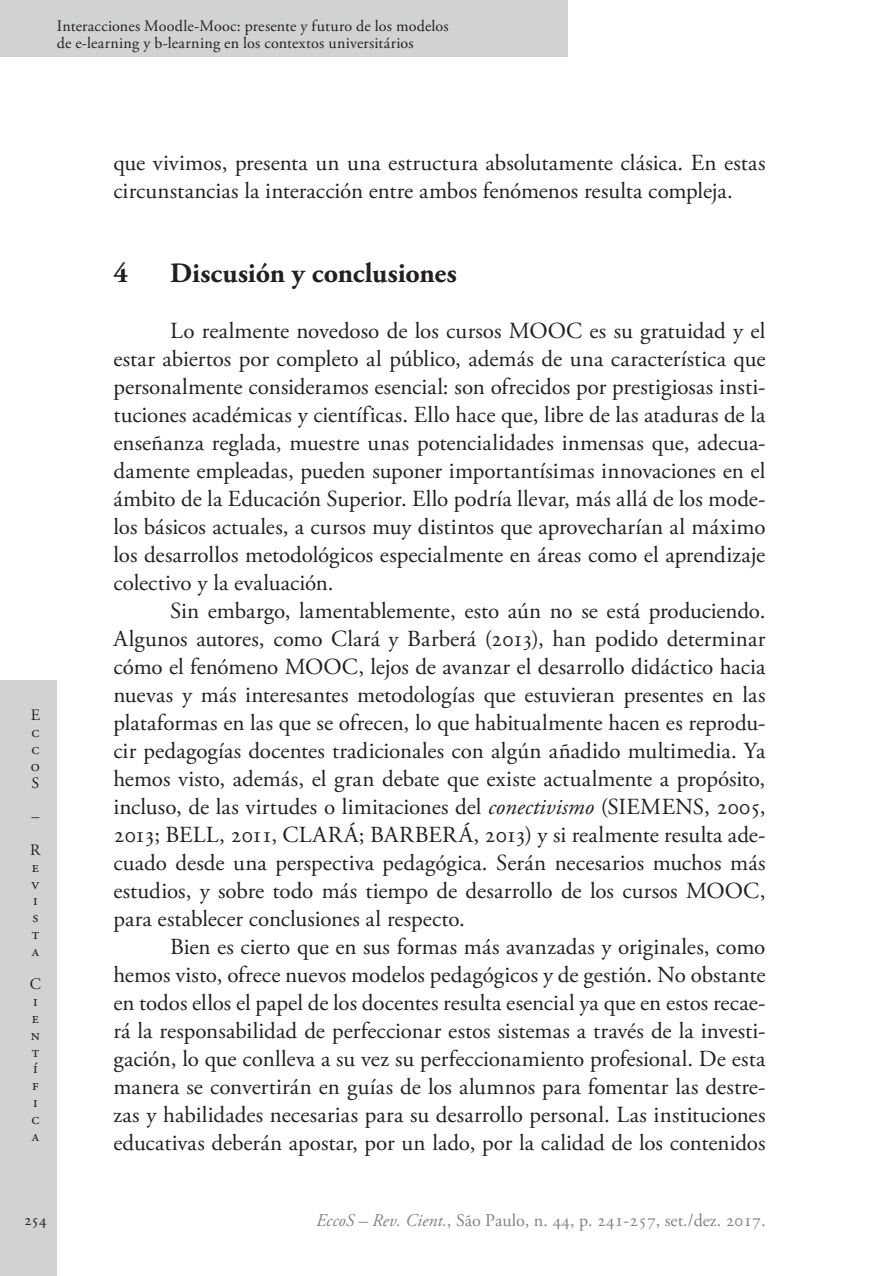
<style>
.page{position:relative;width:879px;height:1276px;background:#fff}
.page>*{position:absolute;margin:0;border:0;box-sizing:border-box;transform-origin:0 0}
.Ec_SubTitulo{font:700 28px "Adobe Garamond Pro";letter-spacing:-.005em;color:#231f20}
.Ec_Normal{font:23px/28px "Adobe Garamond Pro";color:#231f20;text-align:justify}
.t1{font:18px "Adobe Garamond Pro";color:#808285}
.t2{font:16px/16.8px "Adobe Garamond Pro";color:#231f20}
.s1{font-style:italic}
</style>
<div class="page">
<div style="left:0;top:680px;width:57px;height:596px;background:#d1d2d4"></div>
<div style="left:0;top:0;width:567px;height:57px;background:#d1d2d4"></div>
<p class="t2" style="left:57px;top:19px;width:393px">Interacciones Moodle-Mooc: presente y futuro de los modelos de e-learning y b-learning en los contextos universitários</p>
<p class="t2" style="left:31px;top:707px;width:11px;text-align:justify">E c c o S</p>
<p class="t2" style="left:30px;top:800px;width:12px;line-height:33.6px">–<br>R</p>
<p class="t2" style="left:32px;top:859px;width:9px;text-align:justify">e v i s t a</p>
<p class="t2" style="left:30px;top:976px;width:13px">C i e n t í f i c a</p>
<p class="Ec_Normal" style="left:113px;top:150px;width:653px">que vivimos, presenta un una estructura absolutamente clásica. En estas circunstancias la interacción entre ambos fenómenos resulta compleja.</p>
<p class="Ec_SubTitulo" style="left:113px;top:257px;width:16px">4</p>
<p class="Ec_SubTitulo" style="left:170px;top:257px;width:288px">Discusión y conclusiones</p>
<p class="Ec_Normal" style="left:113px;top:318px;width:653px;text-indent:57px">Lo realmente novedoso de los cursos MOOC es su gratuidad y el estar abiertos por completo al público, además de una característica que personalmente consideramos esencial: son ofrecidos por prestigiosas insti&shy;tuciones académicas y científicas. Ello hace que, libre de las ataduras de la enseñanza reglada, muestre unas potencialidades inmensas que, adecua&shy;damente empleadas, pueden suponer importantísimas innovaciones en el ámbito de la Educación Superior. Ello podría llevar, más allá de los mode&shy;los básicos actuales, a cursos muy distintos que aprovecharían al máximo los desarrollos metodológicos especialmente en áreas como el aprendizaje colectivo y la evaluación.</p>
<p class="Ec_Normal" style="left:113px;top:598px;width:654px;text-indent:57px">Sin embargo, lamentablemente, esto aún no se está produciendo.<br>Algunos autores, como Clará y Barberá (2013), han podido determinar cómo el fenómeno MOOC, lejos de avanzar el desarrollo didáctico hacia nuevas y más interesantes metodologías que estuvieran presentes en las plataformas en las que se ofrecen, lo que habitualmente hacen es reprodu&shy;cir pedagogías docentes tradicionales con algún añadido multimedia. Ya hemos visto, además, el gran debate que existe actualmente a propósito, incluso, de las virtudes o limitaciones del <span class="s1">conectivismo</span> (SIEMENS, 2005, 2013; BELL, 2011, CLARÁ; BARBERÁ, 2013) y si realmente resulta ade&shy;cuado desde una perspectiva pedagógica. Serán necesarios muchos más estudios, y sobre todo más tiempo de desarrollo de los cursos MOOC, para establecer conclusiones al respecto.</p>
<p class="Ec_Normal" style="left:113px;top:934px;width:653px;text-indent:57px">Bien es cierto que en sus formas más avanzadas y originales, como hemos visto, ofrece nuevos modelos pedagógicos y de gestión. No obstante en todos ellos el papel de los docentes resulta esencial ya que en estos recae&shy;rá la responsabilidad de perfeccionar estos sistemas a través de la investi&shy;gación, lo que conlleva a su vez su perfeccionamiento profesional. De esta manera se convertirán en guías de los alumnos para fomentar las destre&shy;zas y habilidades necesarias para su desarrollo personal. Las instituciones educativas deberán apostar, por un lado, por la calidad de los contenidos</p>
<p class="t2" style="left:24px;top:1212px;width:24px">254</p>
<p class="t1" style="left:316px;top:1209px;width:451px"><span class="s1">EccoS – Rev. Cient.</span>, São Paulo, n. 44, p. 241-257, set./dez. 2017.</p>
</div>
